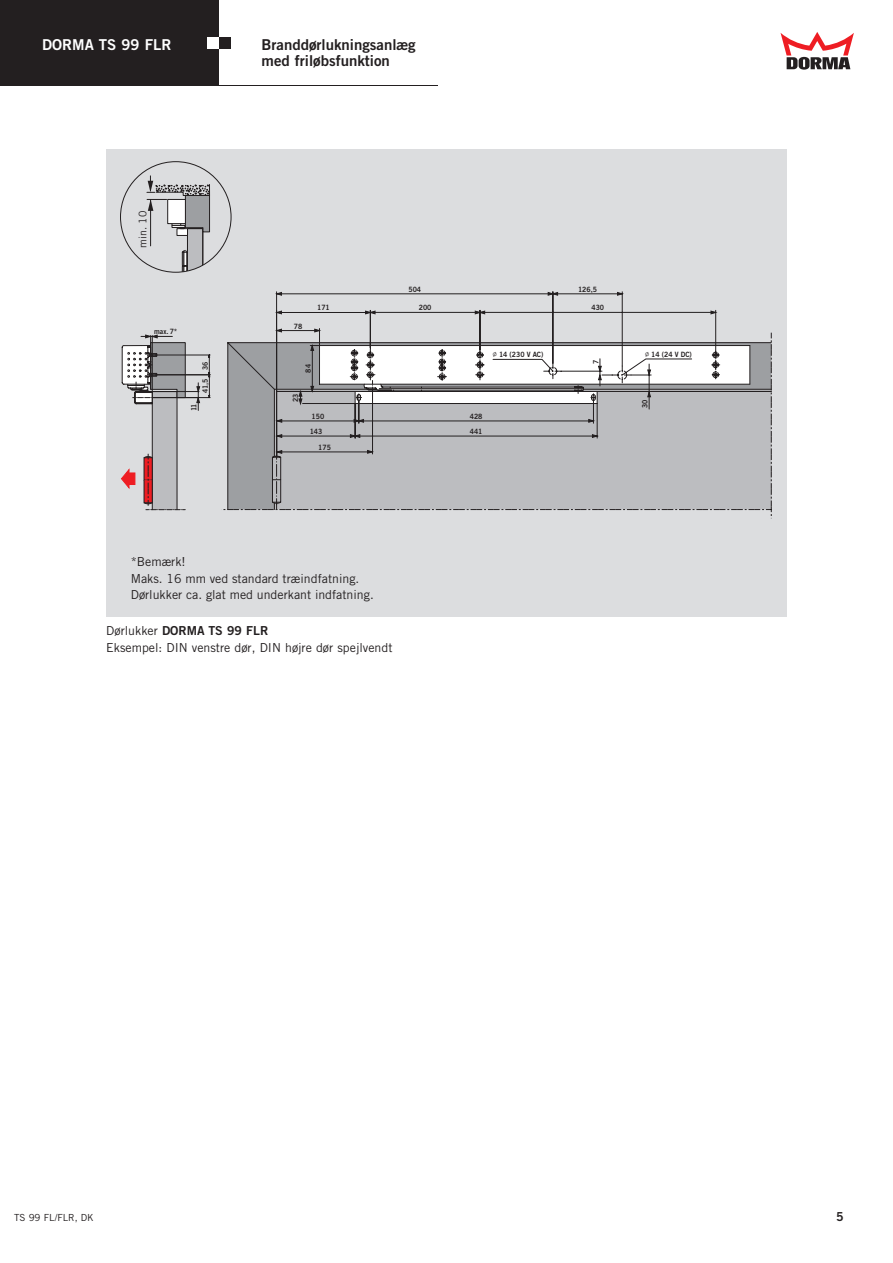
<style>
.page{position:relative;width:893px;height:1263px;background:#fff}
.page>*{position:absolute;margin:0;border:0;box-sizing:border-box;transform-origin:0 0}
.t1{font:15px/16.5px "Trade Gothic Bold Two";color:#231f20}
.t2{font:15px "Trade Gothic Bold Two";color:#fff}
.t3{font:13.5px "Arial";color:#231f20}
.t4{font:12.3px/17px "Trade Gothic";color:#231f20}
.t5{font:12.3px "Trade Gothic Bold Two";color:#231f20}
.t6{font:10.5px "Trade Gothic";color:#231f20}
.t7{font:9.75px "Trade Gothic";color:#231f20}
.t8{font:7.35px "Trade Gothic Bold Two";color:#231f20;scale:.95 1}
.s1{font-family:"Berthold Pi BQ"}
.s2{font-family:"Trade Gothic"}
</style>
<div class="page">
<svg style="left:780px;top:32px;width:74px;height:38px"></svg>
<div style="left:0;top:0;width:219px;height:85px;background:#231f20"></div>
<div style="left:219px;top:37px;width:12px;height:11px;background:#231f20"></div>
<div style="left:207px;top:37px;width:12px;height:11px;background:#fff"></div>
<div style="left:106px;top:149px;width:681px;height:468px;background:#dcdddf"></div>
<svg style="left:121px;top:335px;width:90px;height:176px"></svg>
<hr style="left:370px;top:312px;width:110px;height:1px;background:#231f20">
<hr style="left:480px;top:310px;width:1px;height:40px;background:#231f20">
<hr style="left:715px;top:310px;width:1px;height:41px;background:#231f20">
<hr style="left:480px;top:312px;width:236px;height:1px;background:#231f20">
<hr style="left:276px;top:292px;width:1px;height:164px;background:#231f20">
<hr style="left:277px;top:294px;width:276px;height:1px;background:#231f20">
<hr style="left:622px;top:292px;width:1px;height:74px;background:#231f20">
<hr style="left:553px;top:292px;width:1px;height:71px;background:#231f20">
<hr style="left:553px;top:294px;width:69px;height:1px;background:#231f20">
<hr style="left:370px;top:310px;width:1px;height:40px;background:#231f20">
<hr style="left:277px;top:312px;width:93px;height:1px;background:#231f20">
<svg style="left:366px;top:311px;width:9px;height:3px"></svg>
<svg style="left:548px;top:292px;width:10px;height:3px"></svg>
<svg style="left:617px;top:292px;width:5px;height:3px"></svg>
<svg style="left:221px;top:328px;width:551px;height:190px;background:#bebec0"></svg>
<svg style="left:475px;top:311px;width:10px;height:3px"></svg>
<svg style="left:147px;top:176px;width:63px;height:96px"></svg>
<p class="t2" style="left:42px;top:35px;width:131px">DORMA TS 99 FLR</p>
<p class="t1" style="left:261px;top:36px;width:156px">Branddørlukningsanlæg med friløbsfunktion</p>
<p class="t3" style="left:277px;top:54px;width:80px">TS 99 FLR-K</p>
<p class="t6" style="left:136px;top:248px;width:38px;rotate:-90deg">min. 10</p>
<p class="t8" style="left:154px;top:327px;width:26px">max. 7*</p>
<p class="t8" style="left:201px;top:370px;width:10px;rotate:-90deg">36</p>
<p class="t8" style="left:201px;top:393px;width:17px;rotate:-90deg">41,5</p>
<p class="t8" style="left:189px;top:411px;width:10px;rotate:-90deg">11</p>
<p class="t8" style="left:408px;top:285px;width:15px">504</p>
<p class="t8" style="left:578px;top:285px;width:22px">126,5</p>
<p class="t8" style="left:294px;top:322px;width:10px">78</p>
<p class="t8" style="left:317px;top:303px;width:15px">171</p>
<p class="t8" style="left:419px;top:303px;width:15px">200</p>
<p class="t8" style="left:591px;top:303px;width:15px">430</p>
<p class="t8" style="left:304px;top:373px;width:10px;rotate:-90deg">84</p>
<p class="t8" style="left:291px;top:402px;width:10px;rotate:-90deg">23</p>
<p class="t8" style="left:312px;top:412px;width:15px">150</p>
<p class="t8" style="left:310px;top:427px;width:15px">143</p>
<p class="t8" style="left:318px;top:443px;width:15px">175</p>
<p class="t8" style="left:470px;top:412px;width:15px">428</p>
<p class="t8" style="left:470px;top:427px;width:15px">441</p>
<p class="t8" style="left:493px;top:350px;width:55px"><span class="s1">ø</span> 14 (230 V AC)</p>
<p class="t8" style="left:645px;top:350px;width:51px"><span class="s1">ø</span> 14 (24 V DC)</p>
<p class="t8" style="left:591px;top:364px;width:6px;rotate:-90deg">7</p>
<p class="t8" style="left:640px;top:408px;width:10px;rotate:-90deg">30</p>
<p class="t4" style="left:131px;top:553px;width:245px">*Bemærk!<br>Maks. 16 mm ved standard træindfatning.<br>Dørlukker ca. glat med underkant indfatning.</p>
<p class="t5" style="left:106px;top:623px;width:163px"><span class="s2">Dørlukker</span> DORMA TS 99 FLR</p>
<p class="t4" style="left:106px;top:639px;width:288px">Eksempel: DIN venstre dør, DIN højre dør spejlvendt</p>
<p class="t7" style="left:14px;top:1212px;width:81px">TS 99 FL/FLR, DK</p>
<p class="t5" style="left:836px;top:1209px;width:9px">5</p>
</div>
